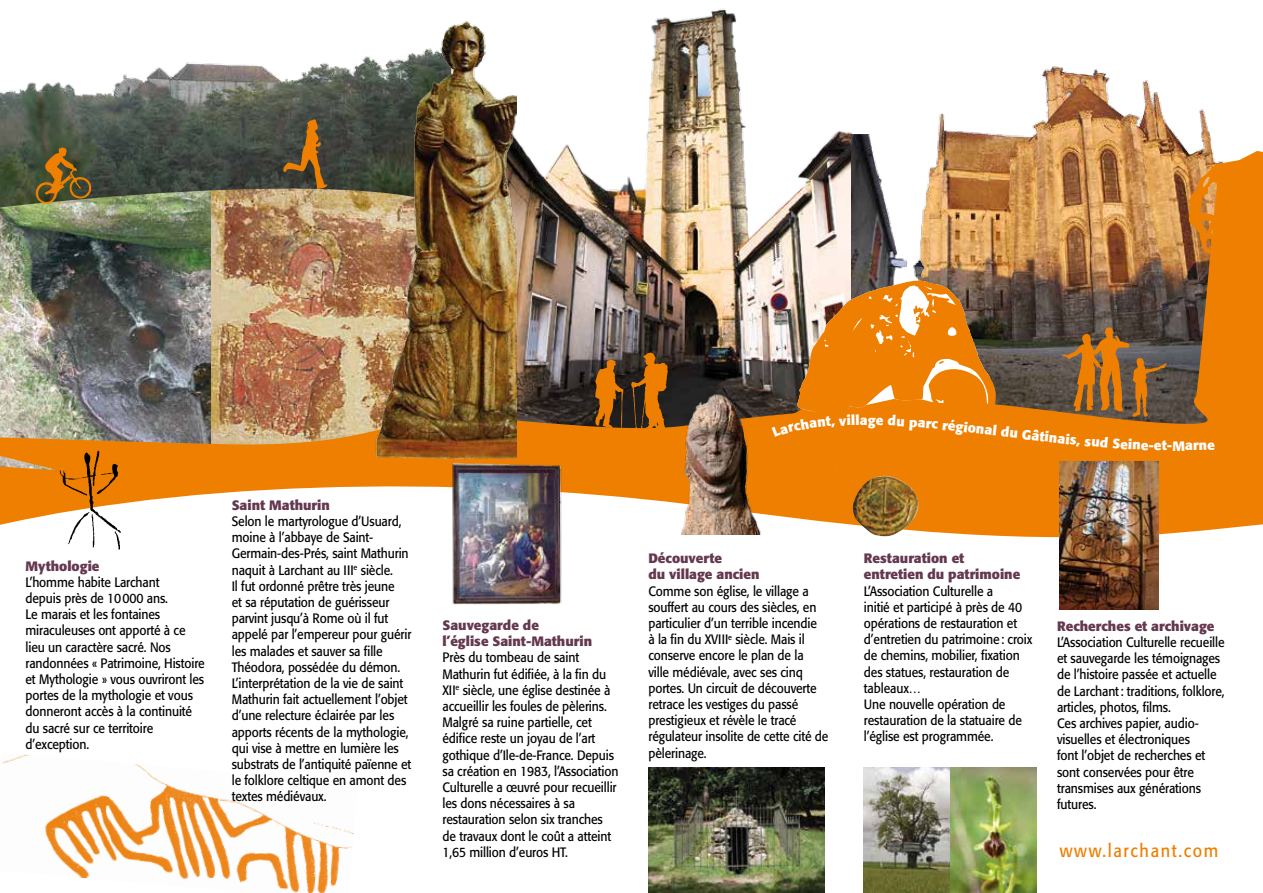
<style>
.page{position:relative;width:1263px;height:893px;background:#fff}
.page>*{position:absolute;margin:0;border:0;box-sizing:border-box;transform-origin:0 0}
.t1{font:18px "Formata BQ";letter-spacing:.1em;color:#ee7f00;scale:.9 1}
.t2{font:13.5px/16.2px "Formata BQ";letter-spacing:-.01em;color:#000;scale:.9 1}
.t3{font:700 13.5px/16.2px "Formata BQ";color:#64384f}
.t4{font:700 13.5px "Formata BQ";color:#fdfeff}
</style>
<div class="page">
<img style="left:648px;top:767px;width:176px;height:126px">
<img style="left:864px;top:767px;width:172px;height:126px">
<img style="left:2px;top:754px;width:352px;height:139px">
<img style="left:0;top:62px;width:344px;height:78px">
<img style="left:865px;top:66px;width:346px;height:74px">
<img style="left:516px;top:9px;width:335px;height:131px">
<img style="left:0;top:140px;width:1263px;height:402px">
<img style="left:1060px;top:462px;width:99px;height:148px">
<img style="left:344px;top:21px;width:172px;height:452px">
<img style="left:836px;top:466px;width:91px;height:71px">
<img style="left:451px;top:461px;width:119px;height:143px">
<img style="left:665px;top:380px;width:103px;height:155px">
<img style="left:59px;top:450px;width:65px;height:100px">
<svg style="left:1062px;top:327px;width:105px;height:90px;background:#885f32"></svg>
<svg style="left:283px;top:119px;width:44px;height:70px;background:#6e522c"></svg>
<svg style="left:35px;top:146px;width:56px;height:58px;background:#735e2b"></svg>
<svg style="left:631px;top:353px;width:37px;height:77px;background:#885010"></svg>
<svg style="left:595px;top:359px;width:28px;height:69px;background:#935510"></svg>
<img style="left:687px;top:279px;width:333px;height:187px">
<svg style="left:1084px;top:436px;width:83px;height:15px"></svg>
<svg style="left:1185px;top:442px;width:30px;height:9px"></svg>
<p class="t3" style="left:26px;top:558px;width:75px">Mythologie</p>
<p class="t2" style="left:26px;top:574px;width:201px">L’homme habite Larchant<br>depuis près de 10000 ans.<br>Le marais et les fontaines miraculeuses ont apporté à ce lieu un caractère sacré. Nos randonnées « Patrimoine, Histoire et Mythologie » vous ouvriront les portes de la mythologie et vous donneront accès à la continuité du sacré sur ce territoire d’exception.</p>
<p class="t3" style="left:232px;top:497px;width:100px">Saint Mathurin</p>
<p class="t2" style="left:232px;top:513px;width:201px">Selon le martyrologue d’Usuard, moine à l’abbaye de Saint-<br>Germain-des-Prés, saint Mathurin naquit à Larchant au III<sup>e</sup> siècle.<br>Il fut ordonné prêtre très jeune<br>et sa réputation de guérisseur parvint jusqu’à Rome où il fut appelé par l’empereur pour guérir les malades et sauver sa fille<br>Théodora, possédée du démon.<br>L’interprétation de la vie de saint<br>Mathurin fait actuellement l’objet d’une relecture éclairée par les apports récents de la mythologie, qui vise à mettre en lumière les substrats de l’antiquité païenne et le folklore celtique en amont des textes médiévaux.</p>
<p class="t3" style="left:442px;top:617px;width:151px">Sauvegarde de<br>l’église Saint-Mathurin</p>
<p class="t2" style="left:442px;top:649px;width:197px">Près du tombeau de saint<br>Mathurin fut édifiée, à la fin du<br>XII<sup>e</sup> siècle, une église destinée à accueillir les foules de pèlerins.<br>Malgré sa ruine partielle, cet édifice reste un joyau de l’art gothique d’Ile-de-France. Depuis sa création en 1983, l’Association<br>Culturelle a œuvré pour recueillir les dons nécessaires à sa restauration selon six tranches de travaux dont le coût a atteint<br>1,65 million d’euros HT.</p>
<p class="t3" style="left:648px;top:550px;width:113px">Découverte<br>du village ancien</p>
<p class="t2" style="left:648px;top:583px;width:202px">Comme son église, le village a souffert au cours des siècles, en particulier d’un terrible incendie<br>à la fin du XVIII<sup>e</sup> siècle. Mais il conserve encore le plan de la<br>ville médiévale, avec ses cinq portes. Un circuit de découverte retrace les vestiges du passé prestigieux et révèle le tracé régulateur insolite de cette cité de pèlerinage.</p>
<p class="t4" style="left:860px;top:412px;width:9px">a</p>
<p class="t4" style="left:949px;top:417px;width:94px;rotate:7deg">égional du Gâ</p>
<p class="t4" style="left:1040px;top:428px;width:43px;rotate:6deg">tinais,</p>
<p class="t4" style="left:1167px;top:437px;width:20px">-M</p>
<p class="t3" style="left:864px;top:550px;width:158px">Restauration et entretien du patrimoine</p>
<p class="t2" style="left:864px;top:583px;width:189px">L’Association Culturelle a<br>initié et participé à près de 40 opérations de restauration et d’entretien du patrimoine: croix de chemins, mobilier, fixation des statues, restauration de tableaux…<br>Une nouvelle opération de restauration de la statuaire de l’église est programmée.</p>
<p class="t3" style="left:1057px;top:618px;width:159px">Recherches et archivage</p>
<p class="t2" style="left:1057px;top:634px;width:188px">L’Association Culturelle recueille et sauvegarde les témoignages de l’histoire passée et actuelle de Larchant: traditions, folklore, articles, photos, films.<br>Ces archives papier, audio&shy;visuelles et électroniques<br>font l’objet de recherches et sont conservées pour être transmises aux générations futures.</p>
<h1 class="t1" style="left:1060px;top:839px;width:178px">www.larchant.com</h1>
</div>
